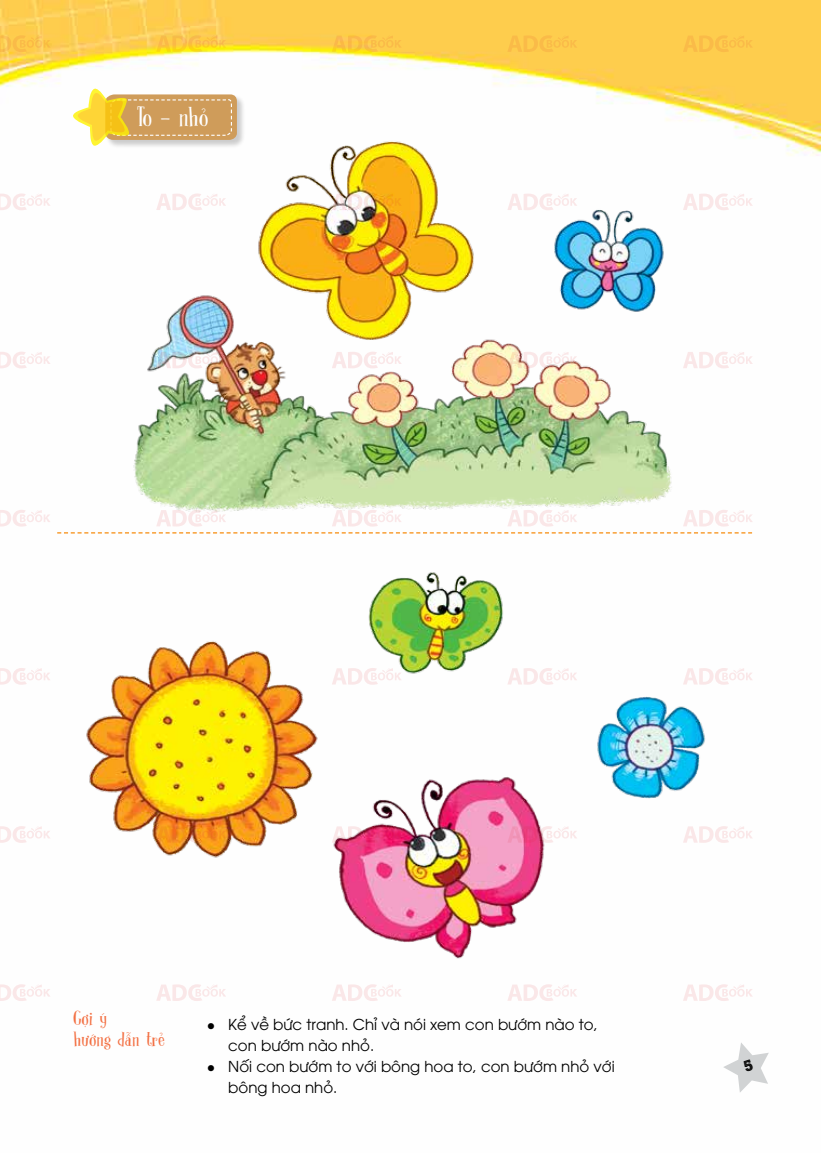
<style>
.page{position:relative;width:821px;height:1153px;background:#fff}
.page>*{position:absolute;margin:0;border:0;box-sizing:border-box;transform-origin:0 0}
.t1{font:24px "SVN DK Clochard";color:#fff}
.t2{font:18px/21.6px "SVN DK Clochard";color:#f37043}
.t3{font:15px/21px "UTM Avo";color:#000}
</style>
<div class="page">
<img style="left:0;top:0;width:821px;height:1054px">
<svg style="left:72px;top:87px;width:165px;height:59px"></svg>
<img style="left:117px;top:90px;width:578px;height:435px">
<img style="left:57px;top:554px;width:666px;height:426px">
<svg style="left:57px;top:532px;width:695px;height:1px"></svg>
<svg style="left:0;top:35px;width:51px;height:17px"></svg>
<svg style="left:156px;top:35px;width:70px;height:17px"></svg>
<svg style="left:332px;top:35px;width:70px;height:17px"></svg>
<svg style="left:507px;top:35px;width:70px;height:17px"></svg>
<svg style="left:683px;top:35px;width:70px;height:17px"></svg>
<svg style="left:0;top:193px;width:51px;height:17px"></svg>
<svg style="left:156px;top:193px;width:70px;height:17px"></svg>
<svg style="left:332px;top:193px;width:70px;height:17px"></svg>
<svg style="left:507px;top:193px;width:70px;height:17px"></svg>
<svg style="left:683px;top:193px;width:70px;height:17px"></svg>
<svg style="left:0;top:351px;width:51px;height:17px"></svg>
<svg style="left:156px;top:351px;width:70px;height:17px"></svg>
<svg style="left:332px;top:351px;width:70px;height:17px"></svg>
<svg style="left:507px;top:351px;width:70px;height:17px"></svg>
<svg style="left:683px;top:351px;width:70px;height:17px"></svg>
<svg style="left:0;top:509px;width:51px;height:17px"></svg>
<svg style="left:156px;top:509px;width:70px;height:17px"></svg>
<svg style="left:332px;top:509px;width:70px;height:17px"></svg>
<svg style="left:507px;top:509px;width:70px;height:17px"></svg>
<svg style="left:683px;top:509px;width:70px;height:17px"></svg>
<svg style="left:0;top:668px;width:51px;height:16px"></svg>
<svg style="left:156px;top:668px;width:70px;height:16px"></svg>
<svg style="left:332px;top:668px;width:70px;height:16px"></svg>
<svg style="left:507px;top:668px;width:70px;height:16px"></svg>
<svg style="left:683px;top:668px;width:70px;height:16px"></svg>
<svg style="left:0;top:826px;width:51px;height:16px"></svg>
<svg style="left:156px;top:826px;width:70px;height:16px"></svg>
<svg style="left:332px;top:826px;width:70px;height:16px"></svg>
<svg style="left:507px;top:826px;width:70px;height:16px"></svg>
<svg style="left:683px;top:826px;width:70px;height:16px"></svg>
<svg style="left:0;top:984px;width:51px;height:16px"></svg>
<svg style="left:156px;top:984px;width:70px;height:16px"></svg>
<svg style="left:332px;top:984px;width:70px;height:16px"></svg>
<svg style="left:507px;top:984px;width:70px;height:16px"></svg>
<svg style="left:683px;top:984px;width:70px;height:16px"></svg>
<svg style="left:723px;top:1042px;width:45px;height:50px"></svg>
<h1 class="t1" style="left:137px;top:99px;width:73px">To - nhỏ</h1>
<p class="t2" style="left:73px;top:1005px;width:93px">Gợi ý<br>hướng dẫn trẻ</p>
<p class="t3" style="left:228px;top:1012px;width:371px;text-indent:-21px">● Kể về bức tranh. Chỉ và nói xem con bướm nào to, con bướm nào nhỏ.</p>
<p class="t3" style="left:228px;top:1054px;width:388px;text-indent:-21px">● Nối con bướm to với bông hoa to, con bướm nhỏ với bông hoa nhỏ.</p>
</div>
